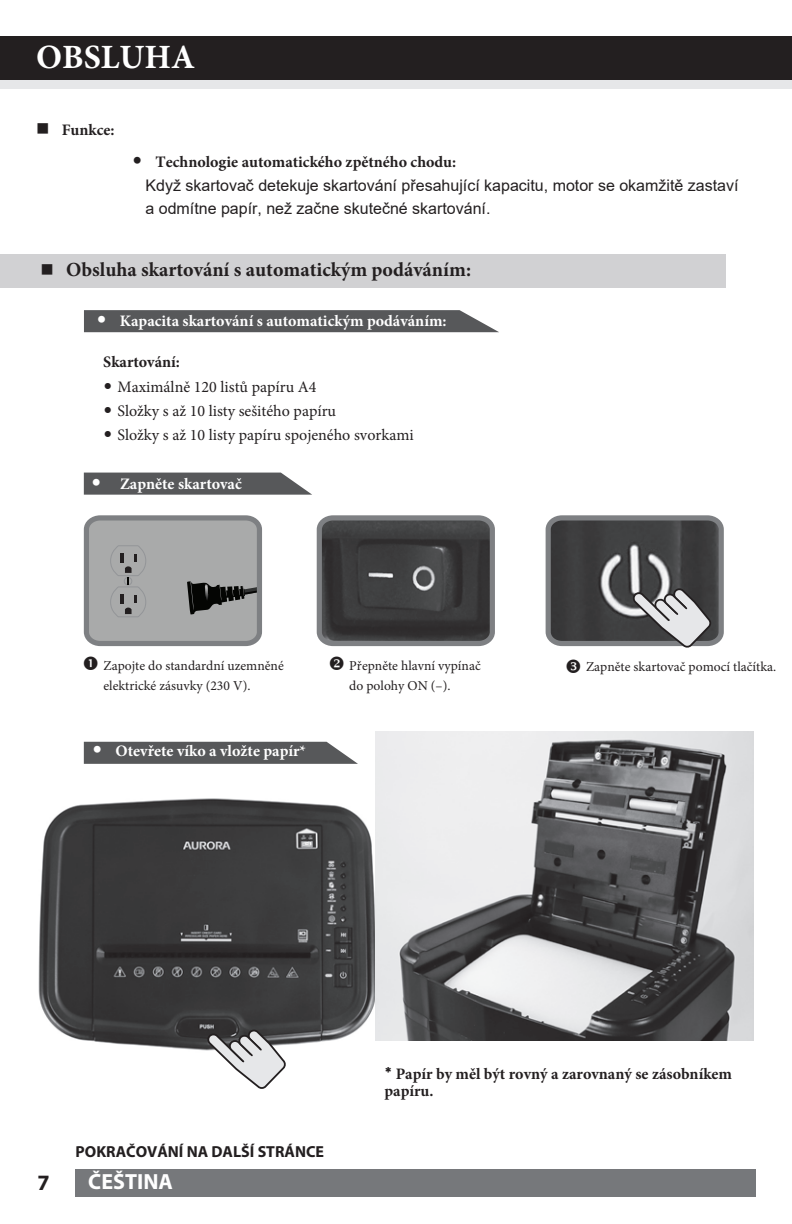
<style>
.page{position:relative;width:792px;height:1224px;background:#fff}
.page>*{position:absolute;margin:0;border:0;box-sizing:border-box;transform-origin:0 0}
.t1{font:700 34px "Minion Pro";color:#fff}
.t2{font:700 22px "Myriad Pro";color:#fff}
.t3{font:700 22px "Myriad Pro";color:#231f20}
.t4{font:700 20px "Minion Pro";color:#231f20}
.t5{font:16px/23.2px "Arial";color:#231f20}
.t6{font:700 16px/17.4px "Minion Pro";color:#231f20}
.t7{font:16px "Minion Pro";color:#231f20}
.t8{font:700 16px "Minion Pro";color:#fff}
.t9{font:700 16px "Myriad Pro";color:#231f20}
.t10{font:13.6px/20.2px "Minion Pro";color:#231f20}
.s1{font-family:"Futura";font-size:18px}
.s2{font-family:"Futura"}
</style>
<div class="page">
<div style="left:75px;top:1169px;width:681px;height:28px;background:#76787b"></div>
<div style="left:0;top:46px;width:792px;height:43px;background:#e6e7e9"></div>
<div style="left:0;top:36px;width:792px;height:43px;background:#231f20"></div>
<div style="left:0;top:254px;width:726px;height:34px;background:#d1d1d3"></div>
<img style="left:38px;top:788px;width:338px;height:263px">
<img style="left:376px;top:731px;width:377px;height:310px">
<svg style="left:83px;top:515px;width:179px;height:132px;background:#9c9d9d"></svg>
<svg style="left:316px;top:515px;width:179px;height:132px;background:#4a4a4b"></svg>
<svg style="left:545px;top:515px;width:179px;height:133px;background:#626364"></svg>
<svg style="left:205px;top:1027px;width:83px;height:62px"></svg>
<svg style="left:84px;top:473px;width:228px;height:22px;background:#646567"></svg>
<svg style="left:84px;top:742px;width:274px;height:22px;background:#616264"></svg>
<svg style="left:84px;top:310px;width:415px;height:22px;background:#5f6062"></svg>
<img style="left:180px;top:851px;width:50px;height:9px">
<h1 class="t1" style="left:36px;top:33px;width:161px">OBSLUHA</h1>
<p class="t6" style="left:36px;top:121px;width:80px">■ Funkce:</p>
<p class="t6" style="left:131px;top:153px;width:327px"><span class="s1">•</span> Technologie automatického zpětného chodu:</p>
<p class="t5" style="left:145px;top:173px;width:595px">Když skartovač detekuje skartování přesahující kapacitu, motor se okamžitě zastaví a odmítne papír, než začne skutečné skartování.</p>
<h3 class="t4" style="left:40px;top:256px;width:432px">■ Obsluha skartování s automatickým podáváním:</h3>
<p class="t8" style="left:95px;top:310px;width:353px"><span class="s1">•</span> Kapacita skartování s automatickým podáváním:</p>
<p class="t6" style="left:103px;top:353px;width:78px">Skartování:</p>
<p class="t7" style="left:103px;top:377px;width:215px"><span class="s2">•</span> Maximálně 120 listů papíru A4</p>
<p class="t7" style="left:103px;top:401px;width:235px"><span class="s2">•</span> Složky s až 10 listy sešitého papíru</p>
<p class="t7" style="left:103px;top:425px;width:312px"><span class="s2">•</span> Složky s až 10 listy papíru spojeného svorkami</p>
<p class="t8" style="left:90px;top:472px;width:153px"><span class="s1">•</span> Zapněte skartovač</p>
<p class="t10" style="left:349px;top:655px;width:133px;text-indent:-21px">❖ Přepněte hlavní vypínač do polohy ON (–).</p>
<p class="t10" style="left:104px;top:655px;width:182px">Zapojte do standardní uzemněné</p>
<p class="t10" style="left:586px;top:657px;width:192px">Zapněte skartovač pomocí tlačítka.</p>
<p class="t10" style="left:104px;top:675px;width:149px">elektrické zásuvky (230 V).</p>
<p class="t8" style="left:91px;top:739px;width:216px"><span class="s1">•</span> Otevřete víko a vložte papír*</p>
<p class="t9" style="left:76px;top:1141px;width:250px">POKRAČOVÁNÍ NA DALŠÍ STRÁNCE</p>
<h2 class="t3" style="left:38px;top:1170px;width:14px">7</h2>
<h2 class="t2" style="left:88px;top:1167px;width:86px">ČEŠTINA</h2>
<p class="t6" style="left:384px;top:1065px;width:349px"><span class="s2">*</span> Papír by měl být rovný a zarovnaný se zásobníkem papíru.</p>
</div>
